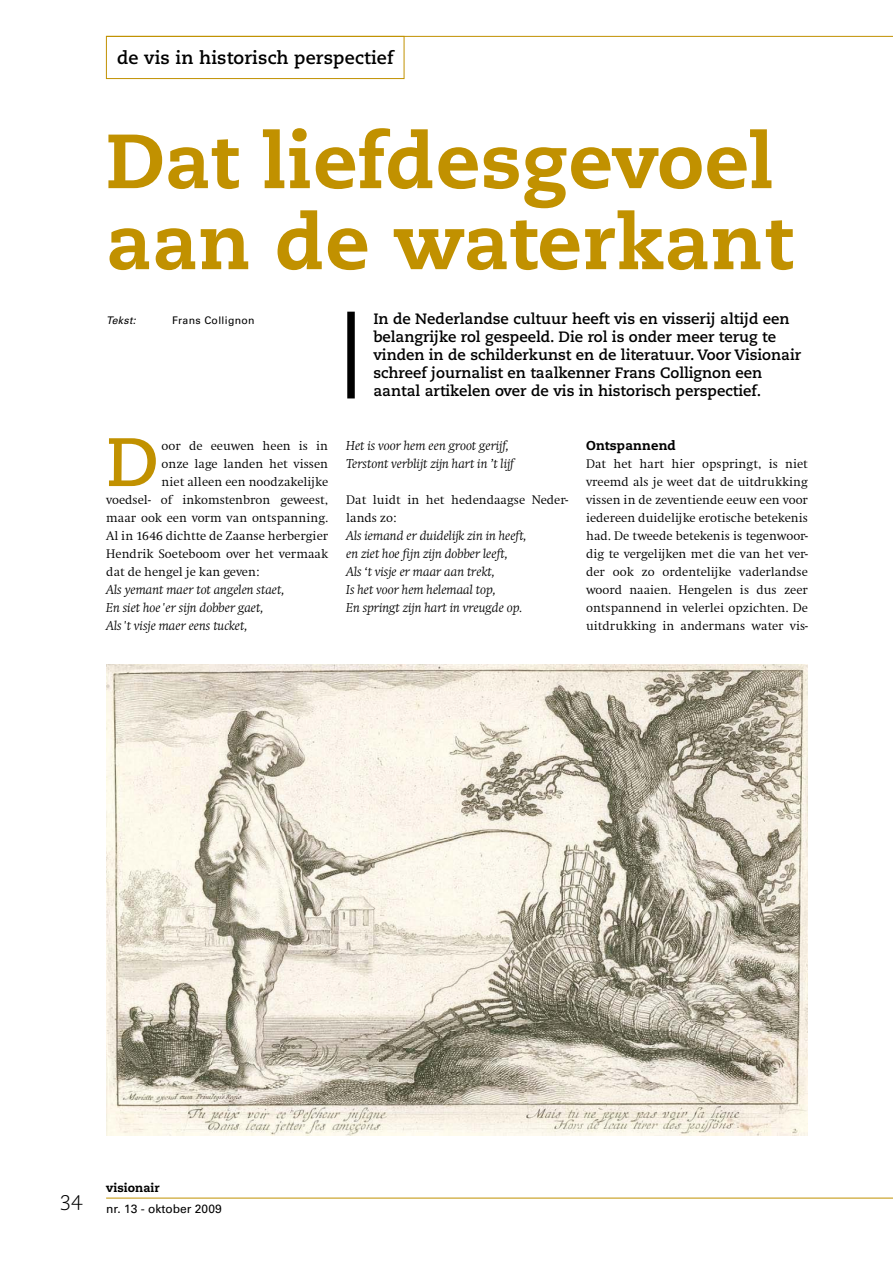
<style>
.page{position:relative;width:893px;height:1263px;background:#fff}
.page>*{position:absolute;margin:0;border:0;box-sizing:border-box;transform-origin:0 0}
.t1{font:76.5px/81px "Caecilia Heavy Os F";letter-spacing:.01em;color:#c19100}
.t2{font:68.25px "Caecilia Bold Os F";color:#c19100}
.t3{font:21px "Caecilia Light Os F";color:#000}
.t4{font:18px "Caecilia Bold Os F";letter-spacing:.01em;color:#000}
.t5{font:15px/18px "Caecilia Bold Os F";color:#000}
.t6{font:300 12.9px/18px "Swift";color:#000}
.t7{font:italic 300 12.9px/18px "Swift";color:#000}
.t8{font:12.9px "Caecilia Heavy Os F";letter-spacing:.01em;color:#000}
.t9{font:12px "Univers";color:#000}
.t10{font:12px "Caecilia Heavy Os F";color:#000}
.t11{font:10.5px "Univers";letter-spacing:.03em;color:#000}
.t12{font:italic 10.5px "Univers";letter-spacing:.03em;color:#000}
</style>
<div class="page">
<div style="left:106px;top:36px;width:298px;height:43px;border:1px solid #c19100"></div>
<hr style="left:106px;top:36px;width:787px;height:1px;background:#c19100">
<div style="left:347px;top:312px;width:8px;height:86px;background:#000"></div>
<img style="left:106px;top:664px;width:702px;height:471px">
<hr style="left:106px;top:1198px;width:787px;height:1px;background:#c19100">
<h3 class="t4" style="left:117px;top:48px;width:278px">de vis in historisch perspectief</h3>
<h1 class="t1" style="left:106px;top:121px;width:687px">Dat liefdesgevoel aan de waterkant</h1>
<p class="t12" style="left:106px;top:314px;width:31px">Tekst:</p>
<p class="t11" style="left:172px;top:314px;width:84px">Frans Collignon</p>
<p class="t5" style="left:373px;top:310px;width:429px">In de Nederlandse cultuur heeft vis en visserij altijd een belangrijke rol gespeeld. Die rol is onder meer terug te vinden in de schilderkunst en de literatuur. Voor Visionair schreef journalist en taalkenner Frans Collignon een aantal artikelen over de vis in historisch perspectief.</p>
<h2 class="t2" style="left:106px;top:422px;width:55px">D</h2>
<p class="t6" style="left:162px;top:437px;width:168px">oor de eeuwen heen is in</p>
<p class="t6" style="left:162px;top:455px;width:168px">onze lage landen het vissen</p>
<p class="t6" style="left:162px;top:473px;width:168px">niet alleen een noodzakelijke</p>
<p class="t6" style="left:106px;top:491px;width:223px">voedsel- of inkomstenbron geweest,</p>
<p class="t6" style="left:106px;top:509px;width:223px">maar ook een vorm van ontspanning.</p>
<p class="t6" style="left:106px;top:527px;width:223px">Al in 1646 dichtte de Zaanse herbergier</p>
<p class="t6" style="left:106px;top:545px;width:223px">Hendrik Soeteboom over het vermaak</p>
<p class="t6" style="left:106px;top:563px;width:154px">dat de hengel je kan geven:</p>
<p class="t7" style="left:106px;top:581px;width:180px">Als yemant maer tot angelen staet,<br>En siet hoe 'er sijn dobber gaet,<br>Als 't visje maer eens tucket,</p>
<p class="t7" style="left:346px;top:437px;width:169px">Het is voor hem een groot gerijf,<br>Terstont verblijt zijn hart in ’t lijf</p>
<p class="t6" style="left:346px;top:491px;width:223px">Dat luidt in het hedendaagse Neder&shy;lands zo:</p>
<p class="t7" style="left:346px;top:527px;width:182px">Als iemand er duidelijk zin in heeft, en ziet hoe fijn zijn dobber leeft,<br>Als ‘t visje er maar aan trekt,<br>Is het voor hem helemaal top,<br>En springt zijn hart in vreugde op.</p>
<p class="t8" style="left:586px;top:437px;width:91px">Ontspannend</p>
<p class="t6" style="left:586px;top:455px;width:223px;text-align:justify">Dat het hart hier opspringt, is niet vreemd als je weet dat de uitdrukking vissen in de zeventiende eeuw een voor iedereen duidelijke erotische betekenis had. De tweede betekenis is tegenwoor&shy;dig te vergelijken met die van het ver&shy;der ook zo ordentelijke vaderlandse woord naaien. Hengelen is dus zeer ontspannend in velerlei opzichten. De uitdrukking in andermans water vis-</p>
<h3 class="t3" style="left:60px;top:1186px;width:25px">34</h3>
<p class="t10" style="left:106px;top:1180px;width:55px">visionair</p>
<p class="t9" style="left:106px;top:1201px;width:117px">nr. 13 - oktober 2009</p>
</div>
